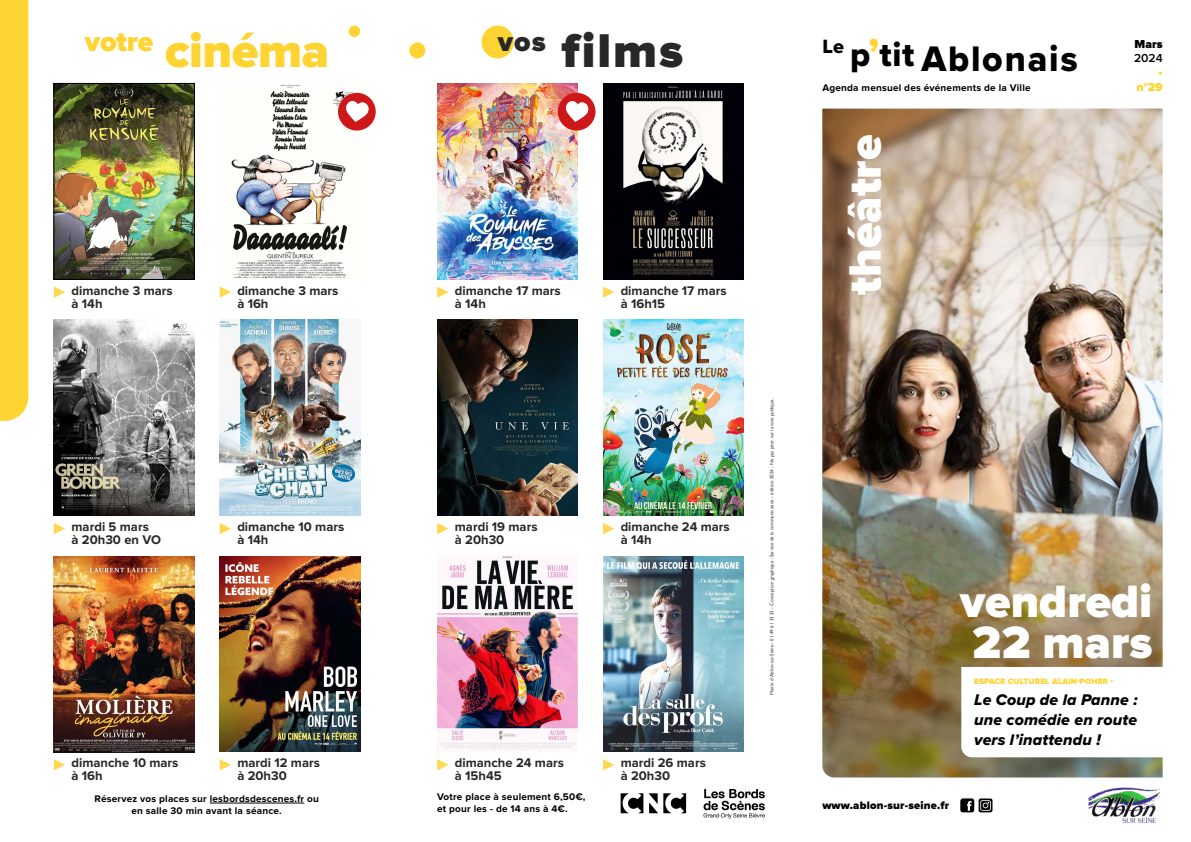
<style>
.page{position:relative;width:1191px;height:842px;background:#fff}
.page>*{position:absolute;margin:0;border:0;box-sizing:border-box;transform-origin:0 0}
.t1{font:900 49.1px "Proxima Nova";letter-spacing:-.01em;color:#ffd432}
.t2{font:900 49.1px "Proxima Nova";letter-spacing:.04em;color:#282827}
.t3{font:900 47px/41.1px "Proxima Nova";color:#fff}
.t4{font:36.8px "Proxima Nova Extrabld";letter-spacing:.05em;color:#000}
.t5{font:16px/19.8px "Proxima Nova Extrabld It";letter-spacing:.01em;color:#000;text-align:justify}
.t6{font:700 13px/13px "Proxima Nova";color:#282827}
.t7{font:900 12px "Proxima Nova";color:#ffd432}
.t8{font:900 12px "Proxima Nova";color:#000}
.t9{font:600 12px "Proxima Nova";color:#000}
.t10{font:900 11.2px "Proxima Nova";letter-spacing:.02em;color:#000}
.t11{font:700 10px/12px "Proxima Nova";letter-spacing:.02em;color:#000;text-align:center}
.t12{font:900 8px "Proxima Nova";letter-spacing:.02em;color:#ffd432}
.t13{font:5px "Gill Sans";color:#3e474e}
.s1{font-size:34.2px}
.s2{font-size:41.9px;color:#ffd432}
</style>
<div class="page">
<hr style="left:210px;top:803px;width:94px;height:1px;background:#000">
<img style="left:703px;top:789px;width:62px;height:29px">
<div style="left:0;top:0;width:28px;height:421px;background:#ffd432"></div>
<div style="left:481px;top:26px;width:33px;height:32px;background:#ffd432;border-radius:50%"></div>
<div style="left:349px;top:26px;width:11px;height:11px;background:#ffd432;border-radius:50%"></div>
<div style="left:409px;top:42px;width:16px;height:16px;background:#ffd432;border-radius:50%"></div>
<svg style="left:620px;top:793px;width:23px;height:20px"></svg>
<svg style="left:649px;top:793px;width:37px;height:20px"></svg>
<svg style="left:648px;top:793px;width:9px;height:11px"></svg>
<img style="left:822px;top:109px;width:340px;height:668px">
<img style="left:1088px;top:787px;width:72px;height:36px">
<svg style="left:960px;top:798px;width:32px;height:14px"></svg>
<svg style="left:961px;top:667px;width:201px;height:90px"></svg>
<svg style="left:220px;top:286px;width:11px;height:12px"></svg>
<img style="left:231px;top:84px;width:121px;height:195px">
<img style="left:56px;top:85px;width:136px;height:193px">
<div style="left:54px;top:83px;width:140px;height:197px;border:1px solid #000"></div>
<svg style="left:54px;top:286px;width:11px;height:12px"></svg>
<svg style="left:54px;top:523px;width:11px;height:11px"></svg>
<img style="left:54px;top:320px;width:140px;height:196px">
<svg style="left:220px;top:523px;width:11px;height:11px"></svg>
<img style="left:220px;top:320px;width:140px;height:196px">
<svg style="left:220px;top:759px;width:11px;height:11px"></svg>
<img style="left:220px;top:556px;width:140px;height:196px">
<svg style="left:54px;top:759px;width:11px;height:11px"></svg>
<img style="left:54px;top:556px;width:140px;height:196px">
<svg style="left:437px;top:286px;width:11px;height:12px"></svg>
<img style="left:437px;top:83px;width:140px;height:196px">
<svg style="left:603px;top:523px;width:11px;height:11px"></svg>
<img style="left:603px;top:320px;width:140px;height:196px">
<svg style="left:603px;top:286px;width:11px;height:12px"></svg>
<img style="left:603px;top:83px;width:140px;height:196px">
<svg style="left:603px;top:759px;width:11px;height:11px"></svg>
<img style="left:603px;top:556px;width:140px;height:196px">
<svg style="left:437px;top:759px;width:11px;height:11px"></svg>
<img style="left:437px;top:556px;width:141px;height:195px">
<svg style="left:437px;top:523px;width:11px;height:11px"></svg>
<img style="left:437px;top:320px;width:140px;height:196px">
<svg style="left:556px;top:92px;width:40px;height:40px"></svg>
<svg style="left:337px;top:92px;width:39px;height:40px"></svg>
<h1 class="t1" style="left:85px;top:28px;width:246px"><sup>votre</sup> cinéma</h1>
<h1 class="t2" style="left:497px;top:28px;width:187px"><sup>vos</sup> films</h1>
<p class="t6" style="left:72px;top:285px;width:103px">dimanche 3 mars à 14h</p>
<p class="t6" style="left:237px;top:285px;width:103px">dimanche 3 mars à 16h</p>
<p class="t6" style="left:455px;top:285px;width:107px">dimanche 17 mars à 14h</p>
<p class="t6" style="left:620px;top:285px;width:107px">dimanche 17 mars à 16h15</p>
<p class="t6" style="left:72px;top:521px;width:91px">mardi 5 mars<br>à 20h30 en VO</p>
<p class="t6" style="left:237px;top:521px;width:108px">dimanche 10 mars à 14h</p>
<p class="t6" style="left:455px;top:521px;width:84px">mardi 19 mars à 20h30</p>
<p class="t6" style="left:620px;top:521px;width:111px">dimanche 24 mars à 14h</p>
<p class="t13" style="left:768px;top:695px;width:298px;rotate:-90deg">Mairie d’Ablon-sur-Seine - 01 49 61 33 33 - Conception graphique : Service de la communication - édition 2024 - Ne pas jeter sur la voie publique.</p>
<p class="t6" style="left:72px;top:757px;width:108px">dimanche 10 mars à 16h</p>
<p class="t6" style="left:237px;top:757px;width:84px">mardi 12 mars à 20h30</p>
<p class="t6" style="left:455px;top:757px;width:111px">dimanche 24 mars à 15h45</p>
<p class="t6" style="left:620px;top:757px;width:87px">mardi 26 mars à 20h30</p>
<p class="t11" style="left:94px;top:793px;width:226px">Réservez vos places sur lesbordsdescenes.fr ou en salle 30 min avant la séance.</p>
<p class="t11" style="left:437px;top:791px;width:150px;text-align:left">Votre place à seulement 6,50€, et pour les - de 14 ans à 4€.</p>
<h3 class="t4" style="left:822px;top:31px;width:257px"><sup>Le</sup> <span class="s1">p</span><span class="s2">’</span><span class="s1">tit</span> Ablonais</h3>
<p class="t8" style="left:1134px;top:38px;width:30px">Mars</p>
<p class="t9" style="left:1134px;top:49px;width:30px">2024</p>
<p class="t7" style="left:1158px;top:67px;width:6px">•</p>
<p class="t11" style="left:822px;top:82px;width:210px">Agenda mensuel des événements de la Ville</p>
<p class="t7" style="left:1136px;top:81px;width:28px">n°29</p>
<h2 class="t3" style="left:846px;top:295px;width:162px;rotate:-90deg">théâtre</h2>
<h2 class="t3" style="left:960px;top:583px;width:194px">vendredi<br>22 mars</h2>
<p class="t12" style="left:974px;top:677px;width:141px">ESPACE CULTUREL ALAIN-POHER •</p>
<p class="t5" style="left:974px;top:689px;width:165px">Le Coup de la Panne : une comédie en route vers l’inattendu !</p>
<p class="t10" style="left:822px;top:800px;width:128px">www.ablon-sur-seine.fr</p>
</div>
